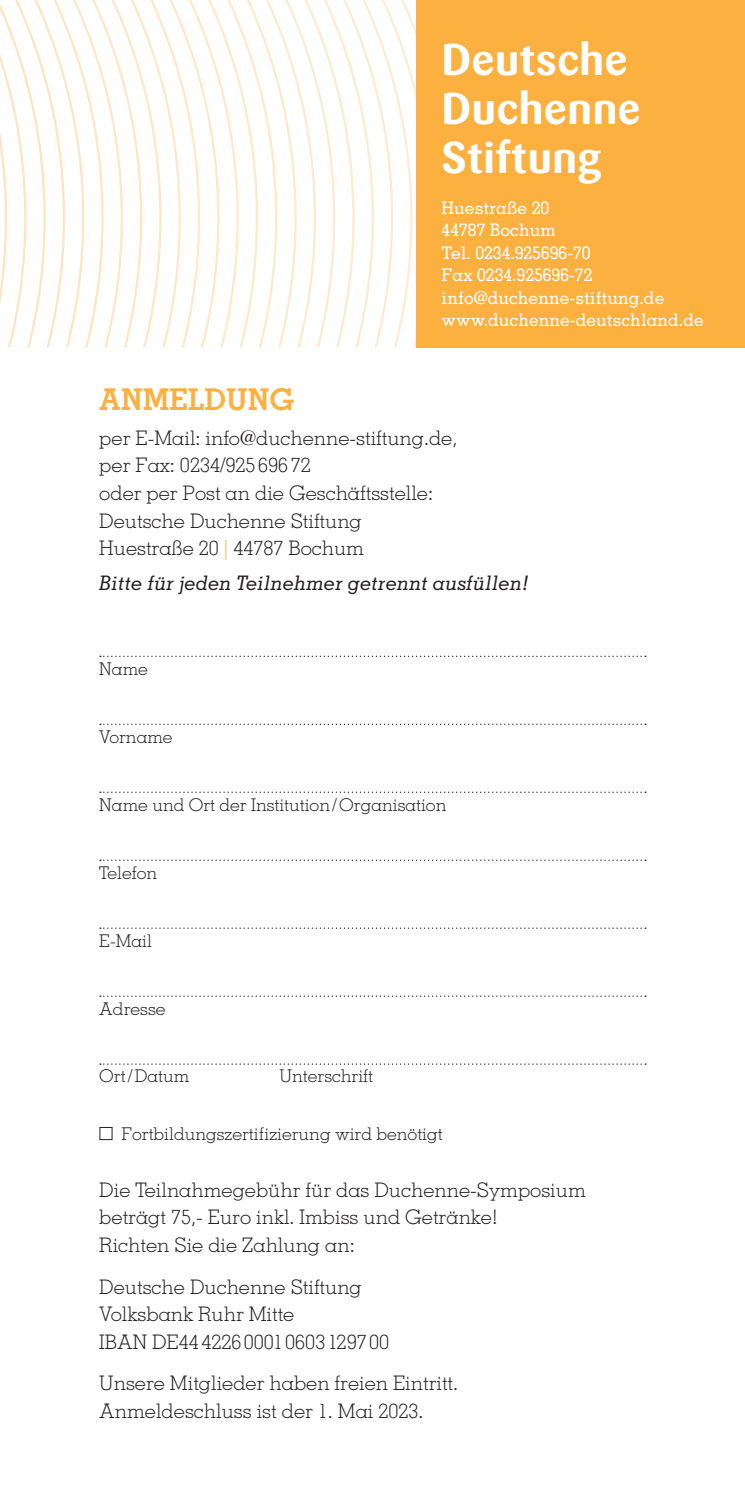
<style>
.page{position:relative;width:745px;height:1489px;background:#fff}
.page>*{position:absolute;margin:0;border:0;box-sizing:border-box;transform-origin:0 0}
.t1{font:700 44px/49px "New Barmen";color:#fff}
.t2{font:700 30px "Memphis";color:#fbb03f}
.t3{font:300 20px/27.5px "Memphis";color:#231f20}
.t4{font:italic 500 20px "Memphis";color:#231f20}
.t5{font:300 17.5px "Memphis";color:#231f20}
.t6{font:500 17.5px/22.5px "Memphis";color:#fff}
.s1{color:#fbb03f}
</style>
<div class="page">
<svg style="left:0;top:0;width:416px;height:347px"></svg>
<svg style="left:100px;top:655px;width:545px;height:2px"></svg>
<svg style="left:100px;top:723px;width:545px;height:2px"></svg>
<svg style="left:100px;top:791px;width:545px;height:1px"></svg>
<svg style="left:100px;top:859px;width:545px;height:1px"></svg>
<svg style="left:100px;top:927px;width:545px;height:1px"></svg>
<svg style="left:100px;top:995px;width:545px;height:1px"></svg>
<svg style="left:100px;top:1063px;width:545px;height:1px"></svg>
<div style="left:416px;top:0;width:328px;height:347px;background:#fbb03f"></div>
<h1 class="t1" style="left:441px;top:35px;width:200px">Deutsche<br>Duchenne<br>Stiftung</h1>
<p class="t6" style="left:441px;top:196px;width:263px">Huestraße 20<br>44787 Bochum<br>Tel. 0234.925696-70<br>Fax 0234.925696-72 info@duchenne-stiftung.de www.duchenne-deutschland.de</p>
<h2 class="t2" style="left:99px;top:381px;width:196px">ANMELDUNG</h2>
<p class="t3" style="left:99px;top:424px;width:359px">per E-Mail: info@duchenne-stiftung.de, per Fax: 0234/925 696 72<br>oder per Post an die Geschäftsstelle:<br>Deutsche Duchenne Stiftung<br>Huestraße 20 <span class="s1">|</span> 44787 Bochum</p>
<p class="t4" style="left:99px;top:570px;width:431px">Bitte für jeden Teilnehmer getrennt ausfüllen!</p>
<p class="t5" style="left:99px;top:657px;width:50px">Name</p>
<p class="t5" style="left:99px;top:725px;width:75px">Vorname</p>
<p class="t5" style="left:99px;top:793px;width:348px">Name und Ort der Institution / Organisation</p>
<p class="t5" style="left:99px;top:861px;width:59px">Telefon</p>
<p class="t5" style="left:99px;top:929px;width:54px">E-Mail</p>
<p class="t5" style="left:99px;top:997px;width:68px">Adresse</p>
<p class="t5" style="left:99px;top:1065px;width:91px">Ort / Datum</p>
<p class="t5" style="left:279px;top:1065px;width:95px">Unterschrift</p>
<p class="t5" style="left:99px;top:1122px;width:344px">■ Fortbildungszertifizierung wird benötigt</p>
<p class="t3" style="left:99px;top:1175px;width:487px">Die Teilnahmegebühr für das Duchenne-Symposium beträgt 75,- Euro inkl. Imbiss und Getränke!<br>Richten Sie die Zahlung an:</p>
<p class="t3" style="left:99px;top:1272px;width:291px">Deutsche Duchenne Stiftung<br>Volksbank Ruhr Mitte<br>IBAN DE44 4226 0001 0603 1297 00</p>
<p class="t3" style="left:99px;top:1369px;width:360px">Unsere Mitglieder haben freien Eintritt.<br>Anmeldeschluss ist der 1. Mai 2023.</p>
</div>
